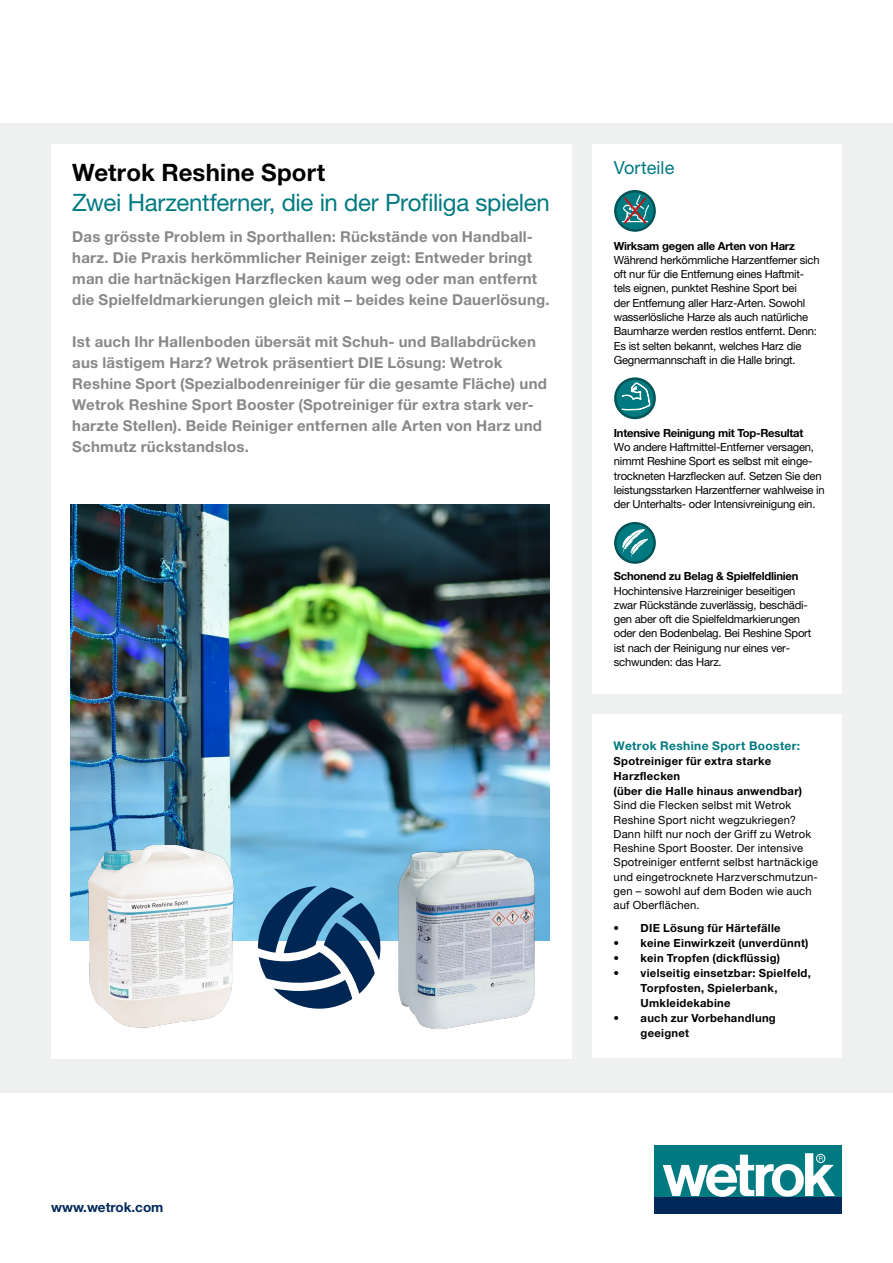
<style>
.page{position:relative;width:893px;height:1263px;background:#fff}
.page>*{position:absolute;margin:0;border:0;box-sizing:border-box;transform-origin:0 0}
.t1{font:24px "Helvetica Neue LT Pro";letter-spacing:-.015em;color:#007a81}
.t2{font:700 24px "Helvetica Neue LT Pro";letter-spacing:.005em;color:#000}
.t3{font:18px "Helvetica Neue LT Pro";letter-spacing:.005em;color:#007a81}
.t4{font:700 15px/21px "Helvetica Neue LT Pro";letter-spacing:.015em;color:#878988}
.t5{font:700 13.5px "Helvetica Neue LT Pro";color:#002859}
.t6{font:700 12px "Helvetica Neue LT Pro";letter-spacing:.03em;color:#007a81}
.t7{font:11.25px/14.2px "Helvetica Neue LT Pro";letter-spacing:-.02em;color:#000}
.t8{font:700 11.25px/15px "Helvetica Neue LT Pro";letter-spacing:.025em;color:#000}
.t9{font:11.25px/14.2px "Helvetica Neue LT Pro";letter-spacing:.015em;color:#000}
.t10{font:700 11.25px "Helvetica Neue LT Pro";letter-spacing:-.02em;color:#000}
</style>
<div class="page">
<div style="left:0;top:123px;width:893px;height:970px;background:#eff0f0"></div>
<div style="left:51px;top:145px;width:520px;height:914px;background:#fff"></div>
<div style="left:592px;top:145px;width:250px;height:549px;background:#fff"></div>
<div style="left:592px;top:714px;width:250px;height:344px;background:#fff"></div>
<img style="left:71px;top:505px;width:479px;height:435px">
<img style="left:369px;top:841px;width:181px;height:188px">
<img style="left:78px;top:845px;width:182px;height:183px">
<svg style="left:258px;top:886px;width:122px;height:123px"></svg>
<svg style="left:615px;top:523px;width:40px;height:39px"></svg>
<div style="left:614px;top:522px;width:42px;height:42px;border:2px solid #005356;border-radius:50%"></div>
<svg style="left:622px;top:529px;width:26px;height:28px"></svg>
<svg style="left:615px;top:191px;width:40px;height:40px"></svg>
<div style="left:614px;top:190px;width:42px;height:42px;border:2px solid #005356;border-radius:50%"></div>
<svg style="left:622px;top:195px;width:27px;height:29px"></svg>
<div style="left:655px;top:1196px;width:187px;height:17px;background:#002859"></div>
<div style="left:655px;top:1145px;width:187px;height:51px;background:#007a81"></div>
<svg style="left:663px;top:1153px;width:172px;height:44px"></svg>
<svg style="left:615px;top:379px;width:40px;height:39px"></svg>
<div style="left:614px;top:377px;width:42px;height:42px;border:2px solid #005356;border-radius:50%"></div>
<svg style="left:622px;top:382px;width:29px;height:29px"></svg>
<h1 class="t2" style="left:72px;top:157px;width:254px">Wetrok Reshine Sport</h1>
<h1 class="t1" style="left:72px;top:188px;width:479px">Zwei Harzentferner, die in der Profiliga spielen</h1>
<p class="t4" style="left:72px;top:226px;width:479px">Das grösste Problem in Sporthallen: Rückstände von Handball&shy;harz. Die Praxis herkömmlicher Reiniger zeigt: Entweder bringt man die hartnäckigen Harzflecken kaum weg oder man entfernt die Spielfeldmarkierungen gleich mit – beides keine Dauerlösung.</p>
<p class="t4" style="left:72px;top:331px;width:476px">Ist auch Ihr Hallenboden übersät mit Schuh- und Ballabdrücken aus lästigem Harz? Wetrok präsentiert DIE Lösung: Wetrok Reshine Sport (Spezialbodenreiniger für die gesamte Fläche) und Wetrok Reshine Sport Booster (Spotreiniger für extra stark ver&shy;harzte Stellen). Beide Reiniger entfernen alle Arten von Harz und Schmutz rückstandslos.</p>
<h2 class="t3" style="left:614px;top:157px;width:62px">Vorteile</h2>
<p class="t10" style="left:614px;top:239px;width:183px">Wirksam gegen alle Arten von Harz</p>
<p class="t7" style="left:614px;top:253px;width:207px">Während herkömmliche Harzentferner sich oft nur für die Entfernung eines Haftmit&shy;tels eignen, punktet Reshine Sport bei<br>der Entfernung aller Harz-Arten. Sowohl wasserlösliche Harze als auch natürliche Baumharze werden restlos entfernt. Denn:<br>Es ist selten bekannt, welches Harz die Gegnermannschaft in die Halle bringt.</p>
<p class="t10" style="left:614px;top:426px;width:191px">Intensive Reinigung mit Top-Resultat</p>
<p class="t7" style="left:614px;top:440px;width:212px">Wo andere Haftmittel-Entferner versagen, nimmt Reshine Sport es selbst mit einge&shy;trockneten Harzflecken auf. Setzen Sie den leistungsstarken Harzentferner wahlweise in der Unterhalts- oder Intensivreinigung ein.</p>
<p class="t10" style="left:614px;top:569px;width:186px">Schonend zu Belag &amp; Spielfeldlinien</p>
<p class="t7" style="left:614px;top:583px;width:199px">Hochintensive Harzreiniger beseitigen zwar Rückstände zuverlässig, beschädi&shy;gen aber oft die Spielfeldmarkierungen oder den Bodenbelag. Bei Reshine Sport ist nach der Reinigung nur eines ver&shy;schwunden: das Harz.</p>
<p class="t6" style="left:614px;top:738px;width:188px">Wetrok Reshine Sport Booster:</p>
<p class="t8" style="left:614px;top:753px;width:190px">Spotreiniger für extra starke<br>Harzflecken<br>(über die Halle hinaus anwendbar)</p>
<p class="t9" style="left:614px;top:798px;width:206px">Sind die Flecken selbst mit Wetrok Reshine Sport nicht wegzukriegen?<br>Dann hilft nur noch der Griff zu Wetrok Reshine Sport Booster. Der intensive Spotreiniger entfernt selbst hartnäckige und eingetrocknete Harzverschmutzun&shy;gen – sowohl auf dem Boden wie auch auf Oberflächen.</p>
<p class="t8" style="left:614px;top:920px;width:169px">• DIE Lösung für Härtefälle</p>
<p class="t8" style="left:614px;top:935px;width:196px">• keine Einwirkzeit (unverdünnt)</p>
<p class="t8" style="left:614px;top:950px;width:168px">• kein Tropfen (dickflüssig)</p>
<p class="t8" style="left:641px;top:965px;width:172px;text-indent:-27px">• vielseitig einsetzbar: Spielfeld,<br>Torpfosten, Spielerbank,<br>Umkleidekabine</p>
<p class="t8" style="left:641px;top:1010px;width:137px;text-indent:-27px">• auch zur Vorbehandlung geeignet</p>
<p class="t5" style="left:51px;top:1199px;width:114px">www.wetrok.com</p>
</div>
